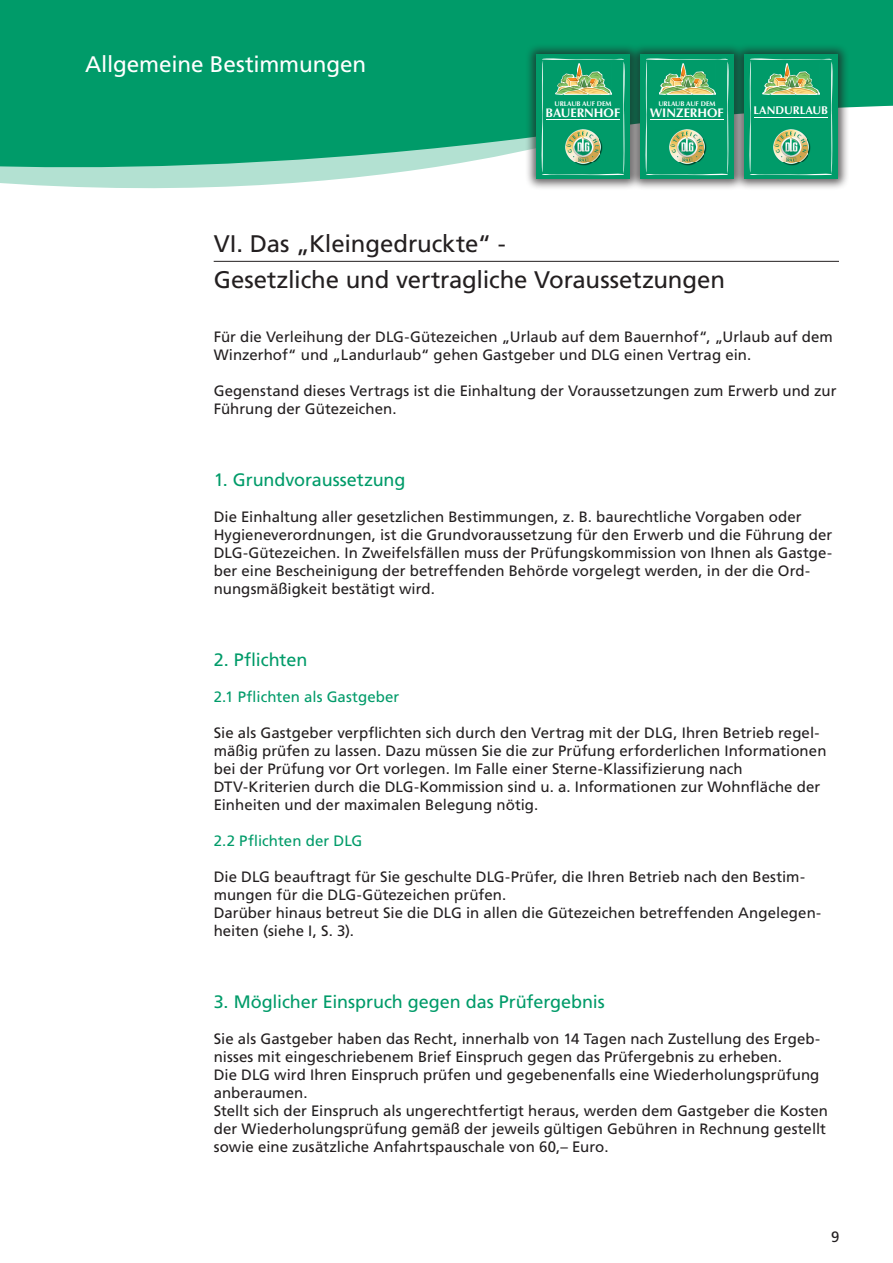
<style>
.page{position:relative;width:893px;height:1263px;background:#fff}
.page>*{position:absolute;margin:0;border:0;box-sizing:border-box;transform-origin:0 0}
.t1{font:24px/36px "Frutiger LT Std";letter-spacing:-.005em;color:#231f20}
.t2{font:22.5px "Frutiger LT Std";letter-spacing:-.005em;color:#fff}
.t3{font:18px "Frutiger LT Std";letter-spacing:-.005em;color:#009b69}
.t4{font:15px/18px "Frutiger LT Std";letter-spacing:.005em;color:#231f20}
.t5{font:15px "Frutiger LT Std";letter-spacing:.005em;color:#009b69}
.t6{font:700 12.45px "Optima LT Std";color:#fff}
.t7{font:700 11.25px "Optima LT Std";color:#fff}
.t8{font:700 6.75px "Optima LT Std";color:#fff}
</style>
<div class="page">
<div style="left:0;top:0;width:893px;height:119px;background:#009b69"></div>
<svg style="left:0;top:119px;width:525px;height:70px;background:#58bd9c"></svg>
<div style="left:525px;top:43px;width:324px;height:147px;background:#231f20;opacity:.7"></div>
<div style="left:536px;top:55px;width:94px;height:124px;background:#009b69"></div>
<svg style="left:541px;top:58px;width:84px;height:117px"></svg>
<div style="left:744px;top:55px;width:94px;height:124px;background:#009b69"></div>
<svg style="left:749px;top:58px;width:83px;height:117px"></svg>
<div style="left:640px;top:55px;width:94px;height:124px;background:#009b69"></div>
<svg style="left:645px;top:58px;width:84px;height:117px"></svg>
<hr style="left:214px;top:261px;width:625px;height:1px;background:#231f20">
<h2 class="t2" style="left:85px;top:51px;width:283px">Allgemeine Bestimmungen</h2>
<p class="t8" style="left:554px;top:100px;width:59px">URLAUB AUF DEM</p>
<p class="t6" style="left:546px;top:106px;width:76px">BAUERNHOF</p>
<p class="t8" style="left:658px;top:100px;width:59px">URLAUB AUF DEM</p>
<p class="t6" style="left:650px;top:106px;width:75px">WINZERHOF</p>
<p class="t7" style="left:753px;top:103px;width:76px">LANDURLAUB</p>
<h1 class="t1" style="left:214px;top:226px;width:513px">VI. Das „Kleingedruckte“ -<br>Gesetzliche und vertragliche Voraussetzungen</h1>
<p class="t4" style="left:214px;top:328px;width:621px">Für die Verleihung der DLG-Gütezeichen „Urlaub auf dem Bauernhof“, „Urlaub auf dem<br>Winzerhof“ und „Landurlaub“ gehen Gastgeber und DLG einen Vertrag ein.</p>
<p class="t4" style="left:214px;top:382px;width:624px">Gegenstand dieses Vertrags ist die Einhaltung der Voraussetzungen zum Erwerb und zur<br>Führung der Gütezeichen.</p>
<p class="t3" style="left:214px;top:469px;width:193px">1. Grundvoraussetzung</p>
<p class="t4" style="left:214px;top:508px;width:620px">Die Einhaltung aller gesetzlichen Bestimmungen, z. B. baurechtliche Vorgaben oder Hygieneverordnungen, ist die Grundvoraussetzung für den Erwerb und die Führung der DLG-Gütezeichen. In Zweifelsfällen muss der Prüfungskommission von Ihnen als Gastge&shy;ber eine Bescheinigung der betreffenden Behörde vorgelegt werden, in der die Ord&shy;nungsmäßigkeit bestätigt wird.</p>
<p class="t3" style="left:214px;top:649px;width:95px">2. Pflichten</p>
<p class="t5" style="left:214px;top:688px;width:187px">2.1 Pflichten als Gastgeber</p>
<p class="t4" style="left:214px;top:724px;width:614px">Sie als Gastgeber verpflichten sich durch den Vertrag mit der DLG, Ihren Betrieb regel&shy;mäßig prüfen zu lassen. Dazu müssen Sie die zur Prüfung erforderlichen Informationen bei der Prüfung vor Ort vorlegen. Im Falle einer Sterne-Klassifizierung nach DTV-Kriterien durch die DLG-Kommission sind u. a. Informationen zur Wohnfläche der Einheiten und der maximalen Belegung nötig.</p>
<p class="t5" style="left:214px;top:832px;width:150px">2.2 Pflichten der DLG</p>
<p class="t4" style="left:214px;top:868px;width:609px">Die DLG beauftragt für Sie geschulte DLG-Prüfer, die Ihren Betrieb nach den Bestim&shy;mungen für die DLG-Gütezeichen prüfen.<br>Darüber hinaus betreut Sie die DLG in allen die Gütezeichen betreffenden Angelegen&shy;heiten (siehe I, S. 3).</p>
<p class="t3" style="left:214px;top:991px;width:393px">3. Möglicher Einspruch gegen das Prüfergebnis</p>
<p class="t4" style="left:214px;top:1030px;width:616px">Sie als Gastgeber haben das Recht, innerhalb von 14 Tagen nach Zustellung des Ergeb&shy;nisses mit eingeschriebenem Brief Einspruch gegen das Prüfergebnis zu erheben.<br>Die DLG wird Ihren Einspruch prüfen und gegebenenfalls eine Wiederholungsprüfung anberaumen.<br>Stellt sich der Einspruch als ungerechtfertigt heraus, werden dem Gastgeber die Kosten der Wiederholungsprüfung gemäß der jeweils gültigen Gebühren in Rechnung gestellt sowie eine zusätzliche Anfahrtspauschale von 60,– Euro.</p>
<p class="t4" style="left:831px;top:1228px;width:10px">9</p>
</div>
